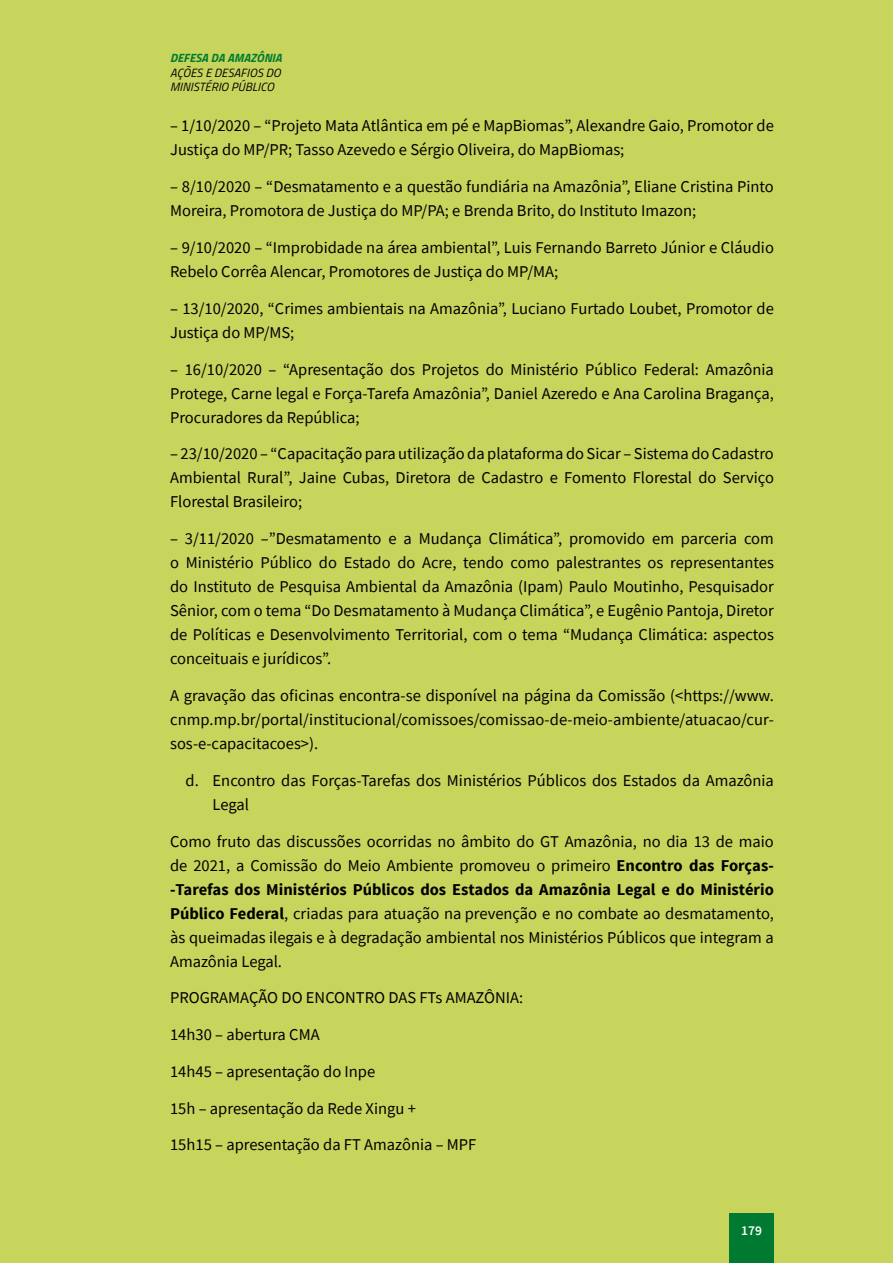
<style>
.page{position:relative;width:893px;height:1263px;background:#c7d55d}
.page>*{position:absolute;margin:0;border:0;box-sizing:border-box;transform-origin:0 0}
.t1{font:16.5px/24px "Source Sans Pro";color:#000}
.t2{font:600 13.5px "Source Sans Pro";color:#fff}
.t3{font:italic 12px/14.4px "Titillium Web";letter-spacing:.01em;color:#000}
.t4{font:italic 700 12px "Titillium Web";letter-spacing:.01em;color:#007a30}
.s1{font-weight:700}
</style>
<div class="page">
<div style="left:729px;top:1213px;width:45px;height:50px;background:#007a30"></div>
<p class="t4" style="left:170px;top:49px;width:113px">DEFESA DA AMAZÔNIA</p>
<p class="t3" style="left:170px;top:65px;width:112px">AÇÕES E DESAFIOS DO<br>MINISTÉRIO PÚBLICO</p>
<p class="t1" style="left:170px;top:114px;width:605px">– 1/10/2020 – “Projeto Mata Atlântica em pé e MapBiomas”, Alexandre Gaio, Promotor de<br>Justiça do MP/PR; Tasso Azevedo e Sérgio Oliveira, do MapBiomas;</p>
<p class="t1" style="left:170px;top:175px;width:605px">– 8/10/2020 – “Desmatamento e a questão fundiária na Amazônia”, Eliane Cristina Pinto<br>Moreira, Promotora de Justiça do MP/PA; e Brenda Brito, do Instituto Imazon;</p>
<p class="t1" style="left:170px;top:235px;width:605px">– 9/10/2020 – “Improbidade na área ambiental”, Luis Fernando Barreto Júnior e Cláudio<br>Rebelo Corrêa Alencar, Promotores de Justiça do MP/MA;</p>
<p class="t1" style="left:170px;top:296px;width:605px">– 13/10/2020, “Crimes ambientais na Amazônia”, Luciano Furtado Loubet, Promotor de<br>Justiça do MP/MS;</p>
<p class="t1" style="left:170px;top:357px;width:605px;text-align:justify">– 16/10/2020 – “Apresentação dos Projetos do Ministério Público Federal: Amazônia Protege, Carne legal e Força-Tarefa Amazônia”, Daniel Azeredo e Ana Carolina Bragança, Procuradores da República;</p>
<p class="t1" style="left:170px;top:442px;width:605px;text-align:justify">– 23/10/2020 – “Capacitação para utilização da plataforma do Sicar – Sistema do Cadastro Ambiental Rural”, Jaine Cubas, Diretora de Cadastro e Fomento Florestal do Serviço Florestal Brasileiro;</p>
<p class="t1" style="left:170px;top:526px;width:605px;text-align:justify">– 3/11/2020 –”Desmatamento e a Mudança Climática”, promovido em parceria com o Ministério Público do Estado do Acre, tendo como palestrantes os representantes do Instituto de Pesquisa Ambiental da Amazônia (Ipam) Paulo Moutinho, Pesquisador Sênior, com o tema “Do Desmatamento à Mudança Climática”, e Eugênio Pantoja, Diretor de Políticas e Desenvolvimento Territorial, com o tema “Mudança Climática: aspectos conceituais e jurídicos”.</p>
<p class="t1" style="left:170px;top:683px;width:605px;text-align:justify">A gravação das oficinas encontra-se disponível na página da Comissão (&lt;https://www. cnmp.mp.br/portal/institucional/comissoes/comissao-de-meio-ambiente/atuacao/cur&shy;sos-e-capacitacoes&gt;).</p>
<p class="t1" style="left:213px;top:768px;width:563px;text-indent:-27px">d. Encontro das Forças-Tarefas dos Ministérios Públicos dos Estados da Amazônia<br>Legal</p>
<p class="t1" style="left:170px;top:829px;width:605px;text-align:justify">Como fruto das discussões ocorridas no âmbito do GT Amazônia, no dia 13 de maio de 2021, a Comissão do Meio Ambiente promoveu o primeiro <span class="s1">Encontro das Forças--Tarefas dos Ministérios Públicos dos Estados da Amazônia Legal e do Ministério Público Federal</span>, criadas para atuação na prevenção e no combate ao desmatamento, às queimadas ilegais e à degradação ambiental nos Ministérios Públicos que integram a Amazônia Legal.</p>
<p class="t1" style="left:170px;top:986px;width:355px">PROGRAMAÇÃO DO ENCONTRO DAS FTs AMAZÔNIA:</p>
<p class="t1" style="left:170px;top:1022px;width:151px">14h30 – abertura CMA</p>
<p class="t1" style="left:170px;top:1059px;width:207px">14h45 – apresentação do Inpe</p>
<p class="t1" style="left:170px;top:1096px;width:247px">15h – apresentação da Rede Xingu +</p>
<p class="t1" style="left:170px;top:1133px;width:308px">15h15 – apresentação da FT Amazônia – MPF</p>
<p class="t2" style="left:741px;top:1222px;width:22px">179</p>
</div>
